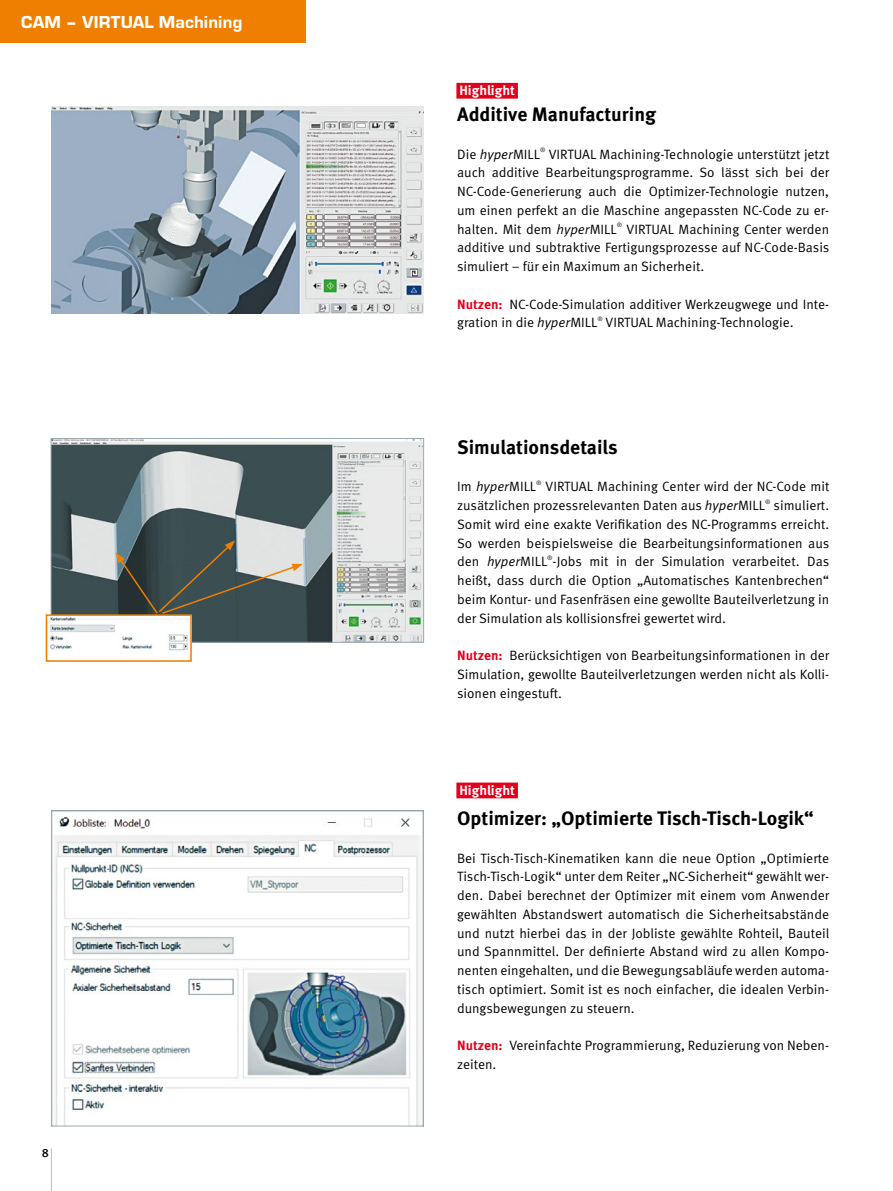
<style>
.page{position:relative;width:893px;height:1191px;background:#fff}
.page>*{position:absolute;margin:0;border:0;box-sizing:border-box;transform-origin:0 0}
.t1{font:700 19.5px "Meta Pro";color:#000}
.t2{font:800 18px "Eurostile T";letter-spacing:.01em;color:#fff}
.t3{font:13.5px/18.8px "Meta Pro";color:#000;text-align:justify}
.t4{font:700 13.5px "Meta Pro";color:#fff}
.t5{font:500 12px "Meta Pro";color:#000}
.t6{font:6.15px "Meta Pro";color:#000}
.s1{font-style:italic}
.s2{font-weight:700;color:#e2001a}
</style>
<div class="page">
<hr style="left:51px;top:1148px;width:1px;height:43px;background:#b6c0c6">
<div style="left:0;top:0;width:306px;height:43px;background:#ee7f00"></div>
<img style="left:51px;top:106px;width:372px;height:207px">
<div style="left:456px;top:83px;width:62px;height:16px;background:#e2001a"></div>
<div style="left:456px;top:782px;width:62px;height:16px;background:#e2001a"></div>
<img style="left:54px;top:817px;width:366px;height:307px">
<div style="left:51px;top:810px;width:372px;height:316px;border:1px solid #9caab1"></div>
<img style="left:53px;top:440px;width:369px;height:200px">
<div style="left:51px;top:438px;width:373px;height:204px;border:1px solid #9caab1"></div>
<img style="left:49px;top:617px;width:140px;height:34px">
<div style="left:46px;top:614px;width:146px;height:48px;border:2px solid #ee7f00"></div>
<svg style="left:116px;top:540px;width:187px;height:75px;background:#5e6764"></svg>
<h2 class="t2" style="left:21px;top:12px;width:223px">CAM – VIRTUAL Machining</h2>
<p class="t5" style="left:42px;top:1145px;width:9px">8</p>
<p class="t4" style="left:459px;top:82px;width:57px">Highlight</p>
<h1 class="t1" style="left:457px;top:102px;width:200px">Additive Manufacturing</h1>
<p class="t3" style="left:457px;top:145px;width:84px">Die <span class="s1">hyper</span>MILL</p>
<p class="t6" style="left:540px;top:146px;width:7px">®</p>
<p class="t3" style="left:457px;top:145px;width:374px;text-indent:92px">VIRTUAL Machining-Technologie unterstützt jetzt auch additive Bearbeitungsprogramme. So lässt sich bei der NC-Code-Generierung auch die Optimizer-Technologie nutzen, um einen perfekt an die Maschine angepassten NC-Code zu er&shy;halten. Mit dem <span class="s1">hyper</span>MILL</p>
<p class="t6" style="left:617px;top:221px;width:7px">®</p>
<p class="t3" style="left:457px;top:220px;width:374px;text-indent:169px">VIRTUAL Machining Center werden additive und subtraktive Fertigungsprozesse auf NC-Code-Basis simuliert – für ein Maximum an Sicherheit.</p>
<p class="t3" style="left:457px;top:295px;width:374px"><span class="s2">Nutzen:</span> NC-Code-Simulation additiver Werkzeugwege und Inte&shy;gration in die <span class="s1">hyper</span>MILL</p>
<p class="t6" style="left:597px;top:315px;width:7px">®</p>
<p class="t3" style="left:606px;top:313px;width:190px">VIRTUAL Machining-Technologie.</p>
<h1 class="t1" style="left:457px;top:435px;width:162px">Simulationsdetails</h1>
<p class="t3" style="left:457px;top:477px;width:81px">Im <span class="s1">hyper</span>MILL</p>
<p class="t6" style="left:536px;top:479px;width:7px">®</p>
<p class="t3" style="left:457px;top:477px;width:374px;text-indent:88px">VIRTUAL Machining Center wird der NC-Code mit zusätzlichen prozessrelevanten Daten aus <span class="s1">hyper</span>MILL</p>
<p class="t6" style="left:765px;top:498px;width:7px">®</p>
<p class="t3" style="left:457px;top:496px;width:374px;text-indent:316px">simuliert.<br>Somit wird eine exakte Verifikation des NC-Programms erreicht.<br>So werden beispielsweise die Bearbeitungsinformationen aus den <span class="s1">hyper</span>MILL -Jobs mit in der Simulation verarbeitet. Das</p>
<p class="t6" style="left:547px;top:554px;width:7px">®</p>
<p class="t3" style="left:457px;top:571px;width:374px">heißt, dass durch die Option „Automatisches Kantenbrechen“ beim Kontur- und Fasenfräsen eine gewollte Bauteilverletzung in der Simulation als kollisionsfrei gewertet wird.</p>
<p class="t3" style="left:457px;top:646px;width:374px"><span class="s2">Nutzen:</span> Berücksichtigen von Bearbeitungsinformationen in der Simulation, gewollte Bauteilverletzungen werden nicht als Kolli&shy;sionen eingestuft.</p>
<p class="t4" style="left:459px;top:781px;width:57px">Highlight</p>
<h1 class="t1" style="left:457px;top:806px;width:358px">Optimizer: „Optimierte Tisch-Tisch-Logik“</h1>
<p class="t3" style="left:457px;top:848px;width:374px">Bei Tisch-Tisch-Kinematiken kann die neue Option „Optimierte Tisch-Tisch-Logik“ unter dem Reiter „NC-Sicherheit“ gewählt wer&shy;den. Dabei berechnet der Optimizer mit einem vom Anwender gewählten Abstandswert automatisch die Sicherheitsabstände und nutzt hierbei das in der Jobliste gewählte Rohteil, Bauteil und Spannmittel. Der definierte Abstand wird zu allen Kompo&shy;nenten eingehalten, und die Bewegungsabläufe werden automa&shy;tisch optimiert. Somit ist es noch einfacher, die idealen Verbin&shy;dungsbewegungen zu steuern.</p>
<p class="t3" style="left:457px;top:1036px;width:374px"><span class="s2">Nutzen:</span> Vereinfachte Programmierung, Reduzierung von Neben&shy;zeiten.</p>
</div>
